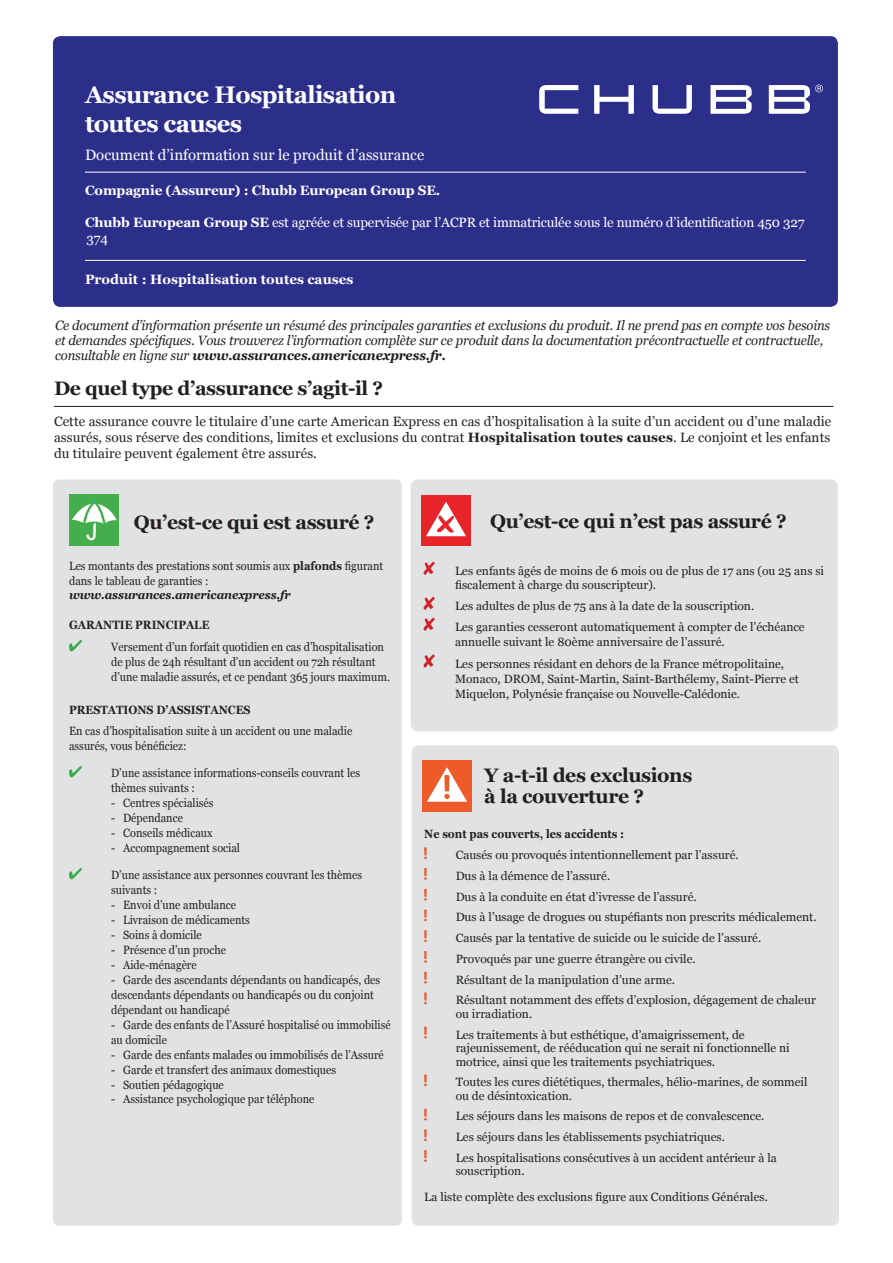
<style>
.page{position:relative;width:893px;height:1263px;background:#fff}
.page>*{position:absolute;margin:0;border:0;box-sizing:border-box;transform-origin:0 0}
.t1{font:700 24px/28.8px "Georgia";letter-spacing:-.025em;color:#fff}
.t2{font:700 19.5px/21px "Georgia";letter-spacing:-.02em;color:#231f20}
.t3{font:15px "Georgia";color:#fff}
.t4{font:italic 13.5px/15px "Georgia";letter-spacing:-.01em;color:#231f20;scale:.96 1}
.t5{font:13.5px/15.8px "Georgia";letter-spacing:.005em;color:#231f20;text-align:justify}
.t6{font:13.5px/15.8px "Georgia";letter-spacing:-.01em;color:#fff}
.t7{font:700 13.5px "Georgia";letter-spacing:-.01em;color:#fff}
.t8{font:12px/20.7px "Georgia";color:#231f20}
.t9{font:12px/15px "Georgia";color:#231f20;scale:.91 1}
.t10{font:700 12px "Georgia";color:#231f20;scale:.91 1}
.t11{font:italic 700 12px "Georgia";letter-spacing:-.01em;color:#231f20;scale:.96 1}
.s1{font-weight:700}
</style>
<div class="page">
<div style="left:53px;top:36px;width:785px;height:271px;background:#2c2f8a;border-radius:7px"></div>
<div style="left:53px;top:479px;width:349px;height:747px;background:#e1e2e4;border-radius:6px"></div>
<div style="left:411px;top:479px;width:427px;height:252px;background:#e1e2e4;border-radius:8px"></div>
<div style="left:412px;top:745px;width:427px;height:481px;background:#e1e2e4;border-radius:7px"></div>
<hr style="left:54px;top:406px;width:779px;height:1px;background:#231f20">
<svg style="left:69px;top:640px;width:13px;height:11px"></svg>
<svg style="left:69px;top:766px;width:13px;height:11px"></svg>
<svg style="left:69px;top:868px;width:13px;height:11px"></svg>
<svg style="left:423px;top:562px;width:12px;height:13px"></svg>
<svg style="left:423px;top:597px;width:12px;height:13px"></svg>
<svg style="left:423px;top:617px;width:12px;height:14px"></svg>
<svg style="left:423px;top:654px;width:12px;height:14px"></svg>
<svg style="left:424px;top:847px;width:3px;height:12px"></svg>
<svg style="left:424px;top:868px;width:3px;height:12px"></svg>
<svg style="left:424px;top:888px;width:3px;height:13px"></svg>
<svg style="left:424px;top:909px;width:3px;height:12px"></svg>
<svg style="left:424px;top:930px;width:3px;height:12px"></svg>
<svg style="left:424px;top:951px;width:3px;height:12px"></svg>
<svg style="left:424px;top:971px;width:3px;height:12px"></svg>
<svg style="left:424px;top:992px;width:3px;height:12px"></svg>
<svg style="left:424px;top:1026px;width:3px;height:12px"></svg>
<svg style="left:424px;top:1074px;width:3px;height:12px"></svg>
<svg style="left:424px;top:1108px;width:3px;height:12px"></svg>
<svg style="left:424px;top:1129px;width:3px;height:12px"></svg>
<svg style="left:424px;top:1150px;width:3px;height:12px"></svg>
<div style="left:70px;top:495px;width:49px;height:51px;background:#44ae4c"></div>
<svg style="left:72px;top:499px;width:45px;height:41px"></svg>
<div style="left:421px;top:495px;width:50px;height:51px;background:#e62429"></div>
<svg style="left:426px;top:502px;width:40px;height:34px"></svg>
<div style="left:422px;top:760px;width:50px;height:51px;background:#ec5b29"></div>
<svg style="left:427px;top:767px;width:40px;height:35px"></svg>
<hr style="left:85px;top:172px;width:721px;height:1px;background:#fff">
<hr style="left:85px;top:260px;width:721px;height:1px;background:#fff">
<svg style="left:539px;top:85px;width:284px;height:29px"></svg>
<h1 class="t1" style="left:85px;top:81px;width:313px">Assurance Hospitalisation toutes causes</h1>
<p class="t3" style="left:85px;top:145px;width:341px">Document d’information sur le produit d’assurance</p>
<p class="t7" style="left:85px;top:182px;width:357px">Compagnie (Assureur) : Chubb European Group SE.</p>
<p class="t6" style="left:85px;top:215px;width:721px"><span class="s1">Chubb European Group SE</span> est agréée et supervisée par l’ACPR et immatriculée sous le numéro d’identification 450 327<br>374</p>
<p class="t7" style="left:85px;top:270px;width:270px">Produit : Hospitalisation toutes causes</p>
<p class="t4" style="left:55px;top:318px;width:809px">Ce document d’information présente un résumé des principales garanties et exclusions du produit. Il ne prend pas en compte vos besoins et demandes spécifiques. Vous trouverez l’information complète sur ce produit dans la documentation précontractuelle et contractuelle, consultable en ligne sur <span class="s1">www.assurances.americanexpress.fr.</span></p>
<h2 class="t2" style="left:54px;top:378px;width:331px">De quel type d’assurance s’agit-il ?</h2>
<p class="t5" style="left:54px;top:414px;width:779px">Cette assurance couvre le titulaire d’une carte American Express en cas d’hospitalisation à la suite d’un accident ou d’une maladie assurés, sous réserve des conditions, limites et exclusions du contrat <span class="s1">Hospitalisation toutes causes</span>. Le conjoint et les enfants du titulaire peuvent également être assurés.</p>
<h2 class="t2" style="left:134px;top:512px;width:242px">Qu’est-ce qui est assuré ?</h2>
<p class="t9" style="left:69px;top:559px;width:347px;line-height:14.2px">Les montants des prestations sont soumis aux <span class="s1">plafonds</span> figurant dans le tableau de garanties :</p>
<p class="t11" style="left:69px;top:587px;width:232px">www.assurances.americanexpress.fr</p>
<p class="t10" style="left:69px;top:617px;width:156px">GARANTIE PRINCIPALE</p>
<p class="t9" style="left:111px;top:640px;width:308px">Versement d’un forfait quotidien en cas d’hospitalisation de plus de 24h résultant d’un accident ou 72h résultant d’une maladie assurés, et ce pendant 365 jours maximum.</p>
<p class="t10" style="left:69px;top:702px;width:201px">PRESTATIONS D’ASSISTANCES</p>
<p class="t9" style="left:69px;top:724px;width:313px">En cas d’hospitalisation suite à un accident ou une maladie assurés, vous bénéficiez:</p>
<p class="t9" style="left:111px;top:766px;width:275px">D’une assistance informations-conseils couvrant les thèmes suivants :</p>
<p class="t9" style="left:111px;top:796px;width:114px">- Centres spécialisés</p>
<p class="t9" style="left:111px;top:811px;width:80px">- Dépendance</p>
<p class="t9" style="left:111px;top:826px;width:113px">- Conseils médicaux</p>
<p class="t9" style="left:111px;top:841px;width:143px">- Accompagnement social</p>
<p class="t9" style="left:111px;top:868px;width:277px">D’une assistance aux personnes couvrant les thèmes suivants :</p>
<p class="t9" style="left:111px;top:898px;width:139px">- Envoi d’une ambulance</p>
<p class="t9" style="left:111px;top:913px;width:154px">- Livraison de médicaments</p>
<p class="t9" style="left:111px;top:928px;width:101px">- Soins à domicile</p>
<p class="t9" style="left:111px;top:943px;width:128px">- Présence d’un proche</p>
<p class="t9" style="left:111px;top:958px;width:96px">- Aide-ménagère</p>
<p class="t9" style="left:111px;top:973px;width:297px">- Garde des ascendants dépendants ou handicapés, des descendants dépendants ou handicapés ou du conjoint dépendant ou handicapé</p>
<p class="t9" style="left:111px;top:1018px;width:309px">- Garde des enfants de l’Assuré hospitalisé ou immobilisé au domicile</p>
<p class="t9" style="left:111px;top:1048px;width:301px">- Garde des enfants malades ou immobilisés de l’Assuré</p>
<p class="t9" style="left:111px;top:1063px;width:249px">- Garde et transfert des animaux domestiques</p>
<p class="t9" style="left:111px;top:1077px;width:125px">- Soutien pédagogique</p>
<p class="t9" style="left:111px;top:1091px;width:225px">- Assistance psychologique par téléphone</p>
<h2 class="t2" style="left:490px;top:511px;width:298px">Qu’est-ce qui n’est pas assuré ?</h2>
<p class="t8" style="left:455px;top:564px;width:371px;line-height:14.1px">Les enfants âgés de moins de 6 mois ou de plus de 17 ans (ou 25 ans si fiscalement à charge du souscripteur).</p>
<p class="t8" style="left:455px;top:596px;width:351px">Les adultes de plus de 75 ans à la date de la souscription.<br>Les garanties cesseront automatiquement à compter de l’échéance</p>
<p class="t8" style="left:455px;top:631px;width:331px;line-height:21.8px">annuelle suivant le 80ème anniversaire de l’assuré.<br>Les personnes résidant en dehors de la France métropolitaine,</p>
<p class="t8" style="left:455px;top:671px;width:346px;line-height:15px">Monaco, DROM, Saint-Martin, Saint-Barthélemy, Saint-Pierre et<br>Miquelon, Polynésie française ou Nouvelle-Calédonie.</p>
<h2 class="t2" style="left:484px;top:764px;width:210px">Y a-t-il des exclusions à la couverture ?</h2>
<p class="t10" style="left:424px;top:826px;width:221px">Ne sont pas couverts, les accidents :</p>
<p class="t8" style="left:456px;top:845px;width:362px">Causés ou provoqués intentionnellement par l’assuré.<br>Dus à la démence de l’assuré.<br>Dus à la conduite en état d’ivresse de l’assuré.<br>Dus à l’usage de drogues ou stupéfiants non prescrits médicalement.<br>Causés par la tentative de suicide ou le suicide de l’assuré.<br>Provoqués par une guerre étrangère ou civile.<br>Résultant de la manipulation d’une arme.<br>Résultant notamment des effets d’explosion, dégagement de chaleur</p>
<p class="t8" style="left:456px;top:1003px;width:291px">ou irradiation.<br>Les traitements à but esthétique, d’amaigrissement, de</p>
<p class="t8" style="left:456px;top:1041px;width:336px;line-height:13.5px">rajeunissement, de rééducation qui ne serait ni fonctionnelle ni motrice, ainsi que les traitements psychiatriques.</p>
<p class="t8" style="left:456px;top:1075px;width:353px;line-height:13.5px">Toutes les cures diététiques, thermales, hélio-marines, de sommeil ou de désintoxication.</p>
<p class="t8" style="left:456px;top:1106px;width:323px">Les séjours dans les maisons de repos et de convalescence.<br>Les séjours dans les établissements psychiatriques.<br>Les hospitalisations consécutives à un accident antérieur à la</p>
<p class="t8" style="left:424px;top:1159px;width:345px;line-height:25.2px;text-indent:32px">souscription.<br>La liste complète des exclusions figure aux Conditions Générales.</p>
</div>
